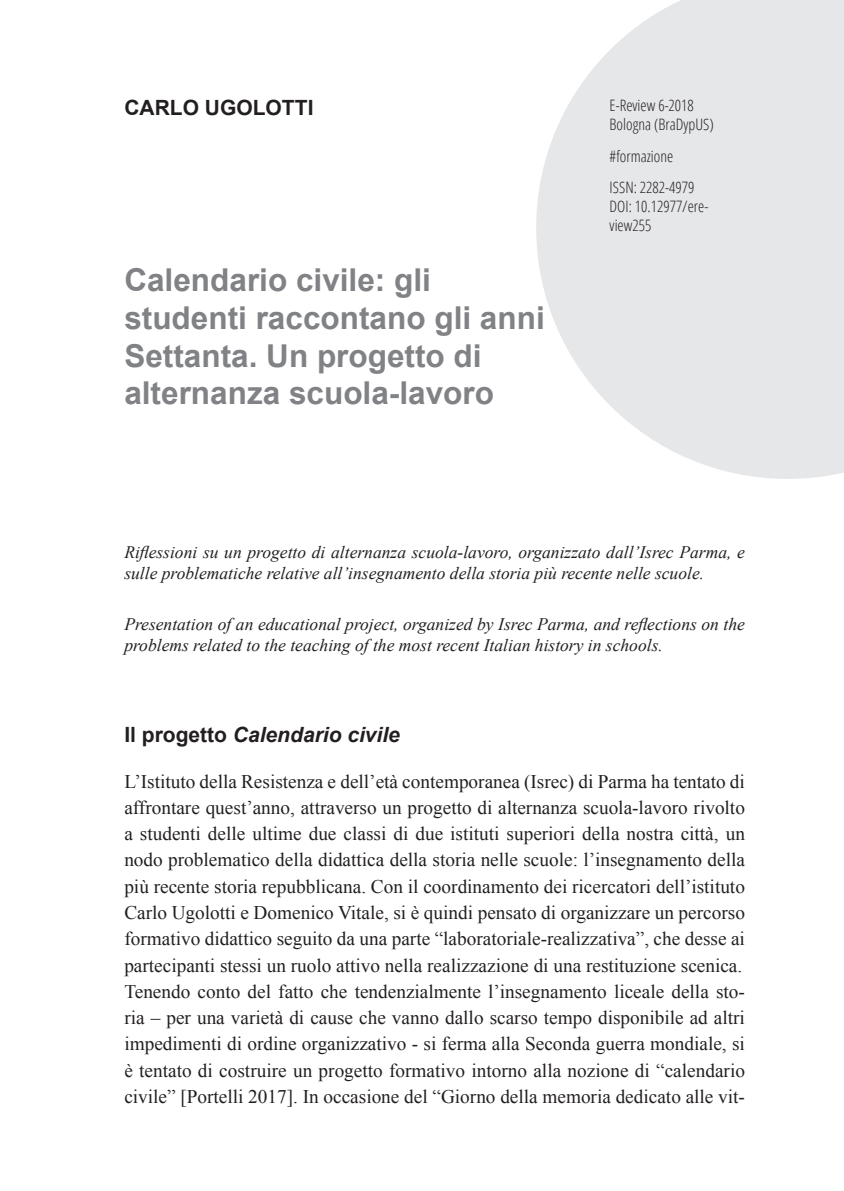
<style>
.page{position:relative;width:844px;height:1191px;background:#fff}
.page>*{position:absolute;margin:0;border:0;box-sizing:border-box;transform-origin:0 0}
.h1_-_Titolo{font:700 31.5px/37.8px "Arial";color:#808285}
.h2_-_Titoletto_infra{font:italic 700 21px "Arial";color:#231f20}
.Autore{font:700 21px "Arial";color:#231f20}
.Testo_articoli{font:19.25px/26.2px "Times New Roman";color:#231f20;text-align:justify}
.Abstract{font:italic 17.5px/21px "Times New Roman";color:#231f20}
.Metadati{font:300 condensed 15.75px/18.9px "Open Sans";color:#231f20}
.s1{font-style:normal}
</style>
<div class="page">
<svg style="left:536px;top:0;width:307px;height:479px;fill:#e6e7e9"></svg>
<p class="Autore" style="left:124px;top:93px;width:188px">Carlo Ugolotti</p>
<p class="h1_-_Titolo" style="left:124px;top:262px;width:422px">Calendario civile: gli studenti raccontano gli anni<br>Settanta. Un progetto di alternanza scuola-lavoro</p>
<p class="Metadati" style="left:609px;top:96px;width:86px">E-Review 6-2018</p>
<p class="Metadati" style="left:609px;top:114px;width:105px">Bologna (BraDypUS)</p>
<p class="Metadati" style="left:609px;top:146px;width:65px">#formazione</p>
<p class="Metadati" style="left:609px;top:177px;width:86px">ISSN: 2282-4979</p>
<p class="Metadati" style="left:609px;top:196px;width:100px">DOI: 10.12977/ere&shy;view255</p>
<p class="Abstract" style="left:124px;top:541px;width:622px">Riflessioni su un progetto di alternanza scuola-lavoro, organizzato dall’Isrec Parma, e sulle problematiche relative all’insegnamento della storia più recente nelle scuole.</p>
<p class="Abstract" style="left:124px;top:613px;width:622px">Presentation of an educational project, organized by Isrec Parma, and reflections on the problems related to the teaching of the most recent Italian history in schools.</p>
<p class="h2_-_Titoletto_infra" style="left:124px;top:720px;width:277px"><span class="s1">Il progetto</span> Calendario civile</p>
<p class="Testo_articoli" style="left:124px;top:768px;width:622px">L’Istituto della Resistenza e dell’età contemporanea (Isrec) di Parma ha tentato di affrontare quest’anno, attraverso un progetto di alternanza scuola-lavoro rivolto a studenti delle ultime due classi di due istituti superiori della nostra città, un nodo problematico della didattica della storia nelle scuole: l’insegnamento della più recente storia repubblicana. Con il coordinamento dei ricercatori dell’istituto Carlo Ugolotti e Domenico Vitale, si è quindi pensato di organizzare un percorso formativo didattico seguito da una parte “laboratoriale-realizzativa”, che desse ai partecipanti stessi un ruolo attivo nella realizzazione di una restituzione scenica.</p>
<p class="Testo_articoli" style="left:124px;top:978px;width:622px">Tenendo conto del fatto che tendenzialmente l’insegnamento liceale della sto&shy;ria – per una varietà di cause che vanno dallo scarso tempo disponibile ad altri impedimenti di ordine organizzativo - si ferma alla Seconda guerra mondiale, si è tentato di costruire un progetto formativo intorno alla nozione di “calendario civile” [Portelli 2017]. In occasione del “Giorno della memoria dedicato alle vit-</p>
</div>
